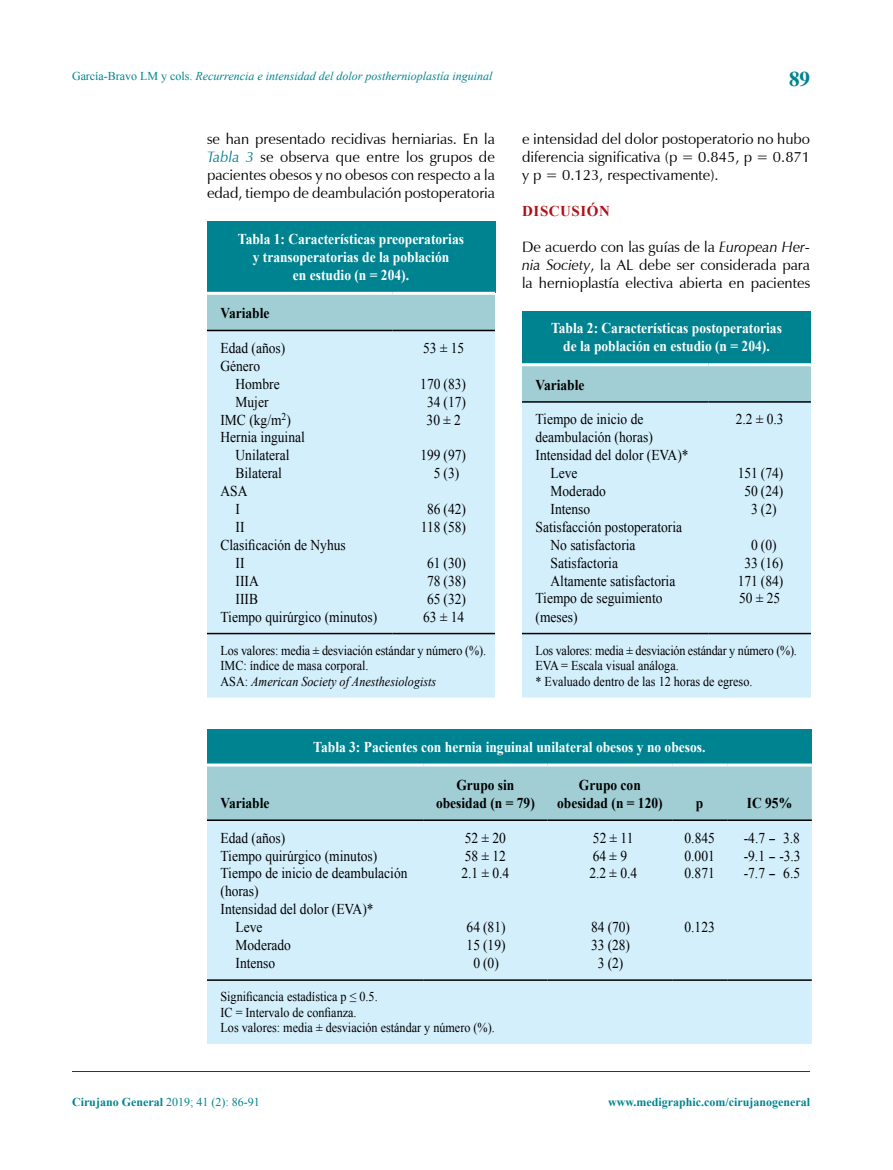
<style>
.page{position:relative;width:893px;height:1170px;background:#fff}
.page>*{position:absolute;margin:0;border:0;box-sizing:border-box;transform-origin:0 0}
.t1{font:700 21px "Times";color:#008390}
.t2{font:15px/17.9px "Times New Roman";color:#000;scale:.9 1}
.t3{font:15px/18px "Zapf Humanist 601 BT";color:#000;text-align:justify}
.t4{font:700 15px/18px "Times New Roman";color:#fff;text-align:center;scale:.9 1}
.t5{font:700 15px/18px "Times New Roman";color:#000;text-align:center;scale:.9 1}
.t6{font:700 15px "Times New Roman";letter-spacing:.035em;color:#b11116}
.t7{font:13.5px/15.3px "Times New Roman";color:#000;scale:.9 1}
.t8{font:italic 12px "Times New Roman";color:#008390}
.t9{font:700 12px "Times New Roman";color:#008390}
.t10{font:12px "Times New Roman";color:#008390}
.s1{font-style:normal}
.s2{font-style:italic;color:#007c8e}
.s3{font-style:italic}
.s4{font-weight:700}
</style>
<div class="page">
<hr style="left:72px;top:1071px;width:738px;height:1px;background:#2a2a86">
<div style="left:207px;top:221px;width:288px;height:72px;background:#008390"></div>
<div style="left:207px;top:295px;width:288px;height:35px;background:#a0ced4"></div>
<div style="left:207px;top:331px;width:288px;height:366px;background:#d4effc"></div>
<hr style="left:207px;top:292px;width:186px;height:3px;background:#fff">
<hr style="left:393px;top:292px;width:102px;height:3px;background:#fff">
<hr style="left:207px;top:330px;width:186px;height:1px;background:#000">
<hr style="left:393px;top:330px;width:102px;height:1px;background:#000">
<hr style="left:207px;top:632px;width:186px;height:2px;background:#000">
<hr style="left:393px;top:632px;width:102px;height:2px;background:#000">
<div style="left:522px;top:311px;width:289px;height:54px;background:#008390"></div>
<div style="left:522px;top:366px;width:289px;height:35px;background:#a0ced4"></div>
<div style="left:522px;top:402px;width:289px;height:295px;background:#d4effc"></div>
<hr style="left:522px;top:363px;width:186px;height:3px;background:#fff">
<hr style="left:708px;top:363px;width:103px;height:3px;background:#fff">
<hr style="left:522px;top:401px;width:186px;height:1px;background:#000">
<hr style="left:708px;top:401px;width:103px;height:1px;background:#000">
<hr style="left:522px;top:632px;width:186px;height:2px;background:#000">
<hr style="left:708px;top:632px;width:103px;height:2px;background:#000">
<div style="left:207px;top:729px;width:605px;height:36px;background:#008390"></div>
<div style="left:207px;top:766px;width:605px;height:53px;background:#a0ced4"></div>
<div style="left:207px;top:821px;width:605px;height:223px;background:#d4effc"></div>
<hr style="left:207px;top:763px;width:216px;height:3px;background:#fff">
<hr style="left:423px;top:763px;width:125px;height:3px;background:#fff">
<hr style="left:548px;top:763px;width:124px;height:3px;background:#fff">
<hr style="left:672px;top:763px;width:55px;height:3px;background:#fff">
<hr style="left:727px;top:763px;width:85px;height:3px;background:#fff">
<hr style="left:207px;top:819px;width:216px;height:2px;background:#000">
<hr style="left:423px;top:819px;width:125px;height:2px;background:#000">
<hr style="left:548px;top:819px;width:124px;height:2px;background:#000">
<hr style="left:672px;top:819px;width:55px;height:2px;background:#000">
<hr style="left:727px;top:819px;width:85px;height:2px;background:#000">
<hr style="left:207px;top:979px;width:216px;height:1px;background:#000">
<hr style="left:423px;top:979px;width:125px;height:1px;background:#000">
<hr style="left:548px;top:979px;width:124px;height:1px;background:#000">
<hr style="left:672px;top:979px;width:55px;height:1px;background:#000">
<hr style="left:727px;top:979px;width:85px;height:1px;background:#000">
<p class="t8" style="left:72px;top:68px;width:422px"><span class="s1">García-Bravo LM y cols.</span> Recurrencia e intensidad del dolor posthernioplastía inguinal</p>
<p class="t3" style="left:207px;top:129px;width:290px">se han presentado recidivas herniarias. En la <span class="s2">Tabla 3</span> se observa que entre los grupos de pacientes obesos y no obesos con respecto a la edad, tiempo de deambulación postoperatoria</p>
<p class="t4" style="left:238px;top:229px;width:253px">Tabla 1: Características preoperatorias y transoperatorias de la población<br>en estudio (n = 204).</p>
<p class="t5" style="left:220px;top:304px;width:56px">Variable</p>
<p class="t2" style="left:220px;top:338px;width:74px">Edad (años)</p>
<p class="t2" style="left:423px;top:338px;width:47px">53 ± 15</p>
<p class="t2" style="left:235px;top:356px;width:51px;text-indent:-15px">Género<br>Hombre</p>
<p class="t2" style="left:420px;top:374px;width:52px">170 (83)</p>
<p class="t2" style="left:235px;top:392px;width:38px">Mujer</p>
<p class="t2" style="left:427px;top:392px;width:45px">34 (17)</p>
<p class="t2" style="left:220px;top:410px;width:80px">IMC (kg/m<sup>2</sup>)</p>
<p class="t2" style="left:427px;top:410px;width:40px">30 ± 2</p>
<p class="t2" style="left:221px;top:428px;width:95px;text-align:center">Hernia inguinal<br>Unilateral</p>
<p class="t2" style="left:420px;top:446px;width:52px">199 (97)</p>
<p class="t2" style="left:236px;top:464px;width:53px">Bilateral</p>
<p class="t2" style="left:434px;top:464px;width:30px">5 (3)</p>
<p class="t2" style="left:221px;top:481px;width:31px;text-align:center">ASA<br>I</p>
<p class="t2" style="left:427px;top:499px;width:45px">86 (42)</p>
<p class="t2" style="left:236px;top:517px;width:11px">II</p>
<p class="t2" style="left:421px;top:517px;width:52px">118 (58)</p>
<p class="t2" style="left:236px;top:535px;width:124px;text-indent:-15px">Clasificación de Nyhus<br>II</p>
<p class="t2" style="left:427px;top:553px;width:45px">61 (30)</p>
<p class="t2" style="left:236px;top:571px;width:27px">IIIA</p>
<p class="t2" style="left:427px;top:571px;width:45px">78 (38)</p>
<p class="t2" style="left:236px;top:589px;width:26px">IIIB</p>
<p class="t2" style="left:427px;top:589px;width:45px">65 (32)</p>
<p class="t2" style="left:221px;top:607px;width:176px">Tiempo quirúrgico (minutos)</p>
<p class="t2" style="left:423px;top:607px;width:47px">63 ± 14</p>
<p class="t7" style="left:220px;top:642px;width:297px">Los valores: media ± desviación estándar y número (%).<br>IMC: índice de masa corporal.<br>ASA: <span class="s3">American Society of Anesthesiologists</span></p>
<h1 class="t1" style="left:789px;top:67px;width:22px">89</h1>
<p class="t3" style="left:522px;top:129px;width:290px">e intensidad del dolor postoperatorio no hubo diferencia significativa (p = 0.845, p = 0.871 y p = 0.123, respectivamente).</p>
<p class="t6" style="left:522px;top:200px;width:89px">Discusión</p>
<p class="t3" style="left:522px;top:237px;width:290px">De acuerdo con las guías de la <span class="s3">European Her&shy;nia Society</span>, la AL debe ser considerada para la hernioplastía electiva abierta en pacientes</p>
<p class="t4" style="left:551px;top:319px;width:258px">Tabla 2: Características postoperatorias de la población en estudio (n = 204).</p>
<p class="t5" style="left:536px;top:375px;width:56px">Variable</p>
<p class="t2" style="left:536px;top:410px;width:132px">Tiempo de inicio de deambulación (horas)</p>
<p class="t2" style="left:736px;top:410px;width:55px">2.2 ± 0.3</p>
<p class="t2" style="left:551px;top:446px;width:155px;text-indent:-15px">Intensidad del dolor (EVA)*<br>Leve</p>
<p class="t2" style="left:738px;top:463px;width:52px">151 (74)</p>
<p class="t2" style="left:551px;top:481px;width:63px">Moderado</p>
<p class="t2" style="left:744px;top:481px;width:45px">50 (24)</p>
<p class="t2" style="left:551px;top:499px;width:46px">Intenso</p>
<p class="t2" style="left:751px;top:499px;width:30px">3 (2)</p>
<p class="t2" style="left:551px;top:517px;width:148px;text-indent:-15px">Satisfacción postoperatoria<br>No satisfactoria</p>
<p class="t2" style="left:751px;top:535px;width:30px">0 (0)</p>
<p class="t2" style="left:551px;top:553px;width:76px">Satisfactoria</p>
<p class="t2" style="left:744px;top:553px;width:45px">33 (16)</p>
<p class="t2" style="left:551px;top:571px;width:140px">Altamente satisfactoria</p>
<p class="t2" style="left:738px;top:571px;width:52px">171 (84)</p>
<p class="t2" style="left:536px;top:589px;width:143px">Tiempo de seguimiento (meses)</p>
<p class="t2" style="left:739px;top:589px;width:47px">50 ± 25</p>
<p class="t7" style="left:536px;top:642px;width:292px">Los valores: media ± desviación estándar y número (%).<br>EVA = Escala visual análoga.<br>* Evaluado dentro de las 12 horas de egreso.</p>
<p class="t5" style="left:221px;top:793px;width:56px">Variable</p>
<p class="t4" style="left:313px;top:737px;width:437px">Tabla 3: Pacientes con hernia inguinal unilateral obesos y no obesos.</p>
<p class="t5" style="left:436px;top:775px;width:111px">Grupo sin obesidad (n = 79)</p>
<p class="t5" style="left:557px;top:775px;width:119px">Grupo con obesidad (n = 120)</p>
<p class="t5" style="left:696px;top:793px;width:10px">p</p>
<p class="t5" style="left:747px;top:793px;width:52px">IC 95%</p>
<p class="t2" style="left:221px;top:828px;width:74px">Edad (años)</p>
<p class="t2" style="left:465px;top:828px;width:47px">52 ± 20</p>
<p class="t2" style="left:593px;top:828px;width:47px">52 ± 11</p>
<p class="t2" style="left:685px;top:828px;width:35px">0.845</p>
<p class="t2" style="left:744px;top:828px;width:64px">-4.7 - 3.8</p>
<p class="t2" style="left:220px;top:846px;width:176px">Tiempo quirúrgico (minutos)</p>
<p class="t2" style="left:465px;top:846px;width:47px">58 ± 12</p>
<p class="t2" style="left:593px;top:846px;width:40px">64 ± 9</p>
<p class="t2" style="left:684px;top:846px;width:35px">0.001</p>
<p class="t2" style="left:744px;top:846px;width:65px">-9.1 - -3.3</p>
<p class="t2" style="left:220px;top:863px;width:209px">Tiempo de inicio de deambulación (horas)</p>
<p class="t2" style="left:461px;top:864px;width:55px">2.1 ± 0.4</p>
<p class="t2" style="left:589px;top:864px;width:55px">2.2 ± 0.4</p>
<p class="t2" style="left:684px;top:864px;width:35px">0.871</p>
<p class="t2" style="left:744px;top:864px;width:64px">-7.7 - 6.5</p>
<p class="t2" style="left:235px;top:899px;width:155px;text-indent:-15px">Intensidad del dolor (EVA)*<br>Leve</p>
<p class="t2" style="left:467px;top:917px;width:45px">64 (81)</p>
<p class="t2" style="left:591px;top:917px;width:45px">84 (70)</p>
<p class="t2" style="left:684px;top:917px;width:35px">0.123</p>
<p class="t2" style="left:235px;top:935px;width:63px">Moderado</p>
<p class="t2" style="left:467px;top:935px;width:45px">15 (19)</p>
<p class="t2" style="left:591px;top:935px;width:45px">33 (28)</p>
<p class="t2" style="left:235px;top:953px;width:46px">Intenso</p>
<p class="t2" style="left:473px;top:953px;width:30px">0 (0)</p>
<p class="t2" style="left:598px;top:953px;width:30px">3 (2)</p>
<p class="t7" style="left:220px;top:988px;width:306px">Significancia estadística p ≤ 0.5.<br>IC = Intervalo de confianza.<br>Los valores: media ± desviación estándar y número (%).</p>
<p class="t10" style="left:72px;top:1093px;width:189px"><span class="s4">Cirujano General</span> 2019; 41 (2): 86-91</p>
<p class="t9" style="left:608px;top:1093px;width:203px">www.medigraphic.com/cirujanogeneral</p>
</div>
